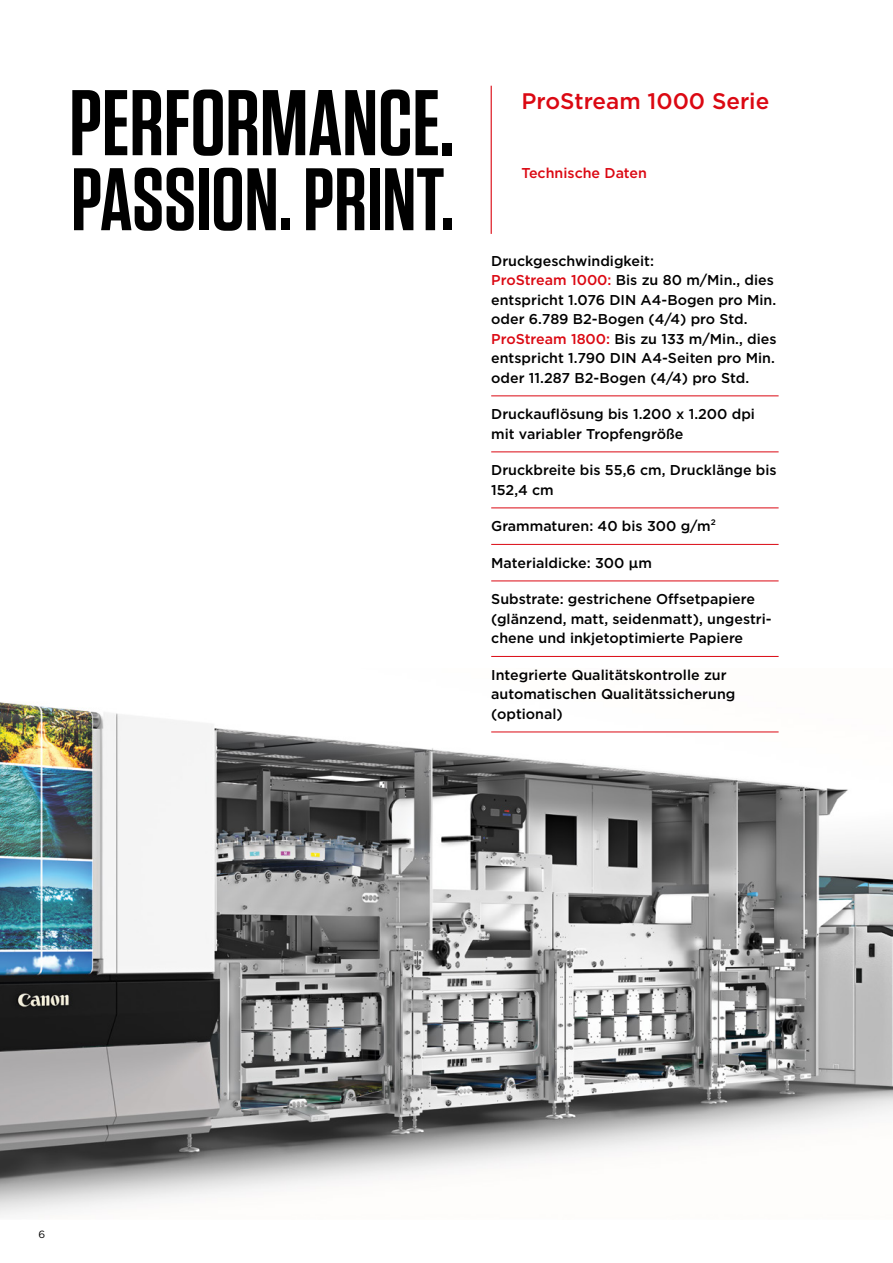
<style>
.page{position:relative;width:893px;height:1263px;background:#fff}
.page>*{position:absolute;margin:0;border:0;box-sizing:border-box;transform-origin:0 0}
.t1{font:600 93px "Tungsten";color:#000}
.t2{font:600 88.5px "Tungsten";color:#000}
.t3{font:500 22.5px "Gotham";color:#db0812}
.t4{font:500 14.25px/19.5px "Gotham";color:#000}
.t5{font:500 14.25px "Gotham";color:#db0812}
.t6{font:10.5px "Gotham";color:#000}
.s1{color:#db0812}
</style>
<div class="page">
<img style="left:0;top:702px;width:893px;height:513px">
<hr style="left:491px;top:86px;width:1px;height:148px;background:#db0812">
<hr style="left:491px;top:395px;width:288px;height:1px;background:#db0812">
<hr style="left:491px;top:451px;width:288px;height:1px;background:#db0812">
<hr style="left:491px;top:507px;width:288px;height:1px;background:#db0812">
<hr style="left:491px;top:544px;width:288px;height:1px;background:#db0812">
<hr style="left:491px;top:580px;width:288px;height:1px;background:#db0812">
<hr style="left:491px;top:656px;width:288px;height:1px;background:#db0812">
<hr style="left:491px;top:731px;width:288px;height:1px;background:#db0812">
<h1 class="t1" style="left:69px;top:74px;width:386px">PERFORMANCE.</h1>
<h2 class="t2" style="left:71px;top:153px;width:385px">PASSION. PRINT.</h2>
<p class="t5" style="left:521px;top:163px;width:127px">Technische Daten</p>
<h3 class="t3" style="left:521px;top:87px;width:249px">ProStream 1000 Serie</h3>
<p class="t4" style="left:491px;top:251px;width:287px">Druckgeschwindigkeit:<br><span class="s1">ProStream 1000:</span> Bis zu 80 m/Min., dies entspricht 1.076 DIN A4-Bogen pro Min. oder 6.789 B2-Bogen (4/4) pro Std.<br><span class="s1">ProStream 1800:</span> Bis zu 133 m/Min., dies entspricht 1.790 DIN A4-Seiten pro Min. oder 11.287 B2-Bogen (4/4) pro Std.</p>
<p class="t4" style="left:491px;top:404px;width:265px">Druckauflösung bis 1.200 x 1.200 dpi mit variabler Tropfengröße</p>
<p class="t4" style="left:491px;top:460px;width:287px">Druckbreite bis 55,6 cm, Drucklänge bis<br>152,4 cm</p>
<p class="t4" style="left:491px;top:516px;width:226px">Grammaturen: 40 bis 300 g/m²</p>
<p class="t4" style="left:491px;top:553px;width:162px">Materialdicke: 300 µm</p>
<p class="t4" style="left:491px;top:589px;width:282px">Substrate: gestrichene Offsetpapiere (glänzend, matt, seidenmatt), ungestri‑ chene und inkjetoptimierte Papiere</p>
<p class="t4" style="left:491px;top:665px;width:246px">Integrierte Qualitätskontrolle zur automatischen Qualitätssicherung (optional)</p>
<p class="t6" style="left:39px;top:1228px;width:8px">6</p>
</div>
